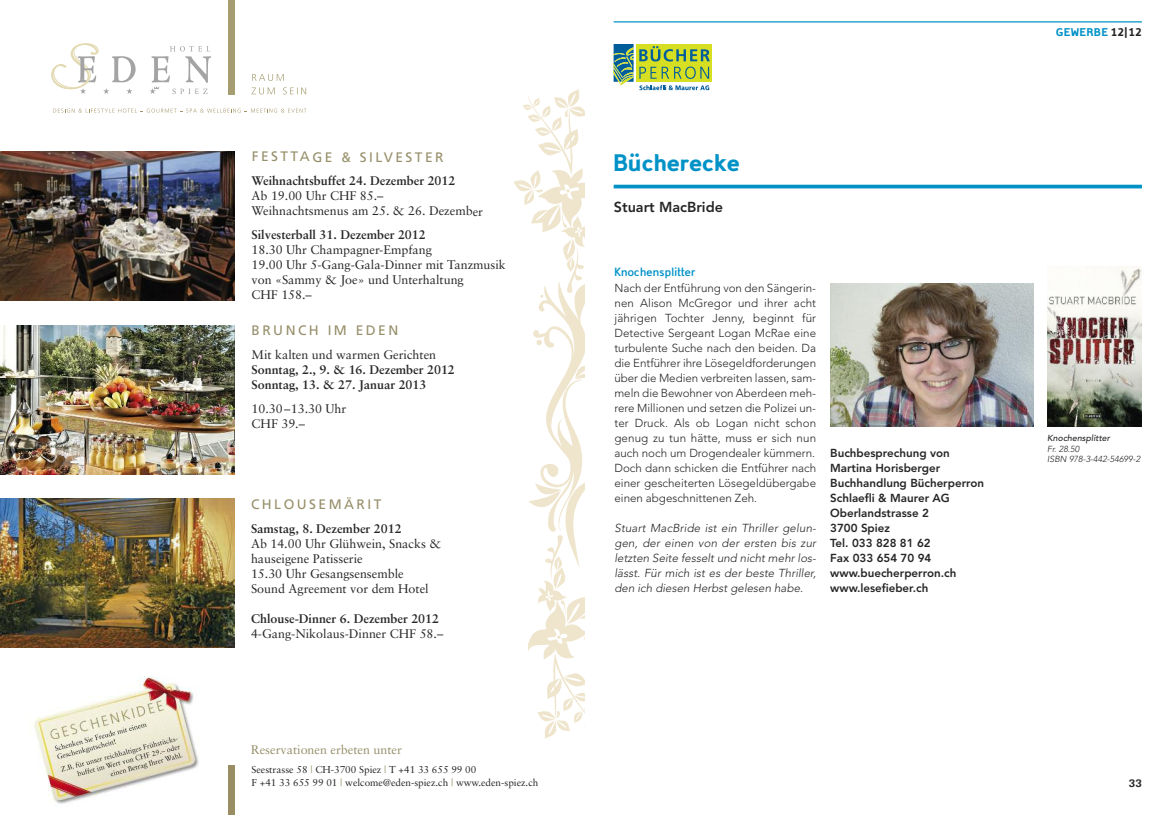
<style>
.page{position:relative;width:1170px;height:815px;background:#fff}
.page>*{position:absolute;margin:0;border:0;box-sizing:border-box;transform-origin:0 0}
.t1{font:900 25px "Domestos 98";letter-spacing:.025em;color:#0092c7}
.t2{font:800 14.38px "Avenir";color:#272627}
.t3{font:13.75px "Frutiger";letter-spacing:.18em;color:#968f6a}
.t4{font:12.5px/15px "Sabon";color:#272627}
.t5{font:700 12.5px/15px "Sabon";color:#272627}
.t6{font:12.5px "Sabon";color:#968f6a}
.t7{font:700 12.5px "Domestos 98";letter-spacing:.025em;color:#0092c7}
.t8{font:12.5px "Sabon LT Std";color:#231f20}
.t9{font:900 11.75px "Domestos 98";letter-spacing:.075em;color:#0092c7}
.t10{font:300 11.5px/15px "Avenir";color:#272627;text-align:justify}
.t11{font:800 11.5px/15px "Avenir";color:#272627}
.t12{font:italic 300 11.5px/15px "Avenir";letter-spacing:.005em;color:#272627;text-align:justify}
.t13{font:700 11.5px "Serifa";color:#272627}
.t14{font:10px/13.8px "Sabon";color:#272627}
.t15{font:italic 300 8.75px/10.6px "Avenir";letter-spacing:.005em;color:#272627}
.t16{font:italic 500 8.75px "Avenir";letter-spacing:.005em;color:#272627}
.s1{color:#968f6a}
.s2{color:#272627}
</style>
<div class="page">
<svg style="left:251px;top:87px;width:55px;height:7px"></svg>
<svg style="left:252px;top:74px;width:32px;height:7px"></svg>
<div style="left:227px;top:0;width:7px;height:94px;background:#a69e71"></div>
<svg style="left:51px;top:43px;width:160px;height:51px"></svg>
<svg style="left:53px;top:109px;width:253px;height:4px"></svg>
<img style="left:0;top:325px;width:234px;height:149px">
<div style="left:228px;top:765px;width:7px;height:50px;background:#998d64"></div>
<svg style="left:514px;top:89px;width:71px;height:649px"></svg>
<img style="left:0;top:152px;width:234px;height:148px">
<img style="left:0;top:499px;width:234px;height:149px">
<img style="left:34px;top:676px;width:165px;height:128px">
<hr style="left:613px;top:21px;width:528px;height:2px;background:#0092c7">
<hr style="left:613px;top:185px;width:528px;height:3px;background:#0092c7">
<div style="left:636px;top:44px;width:76px;height:38px;background:#d6df21"></div>
<svg style="left:613px;top:44px;width:20px;height:41px"></svg>
<svg style="left:639px;top:46px;width:70px;height:33px"></svg>
<svg style="left:639px;top:85px;width:70px;height:5px"></svg>
<img style="left:1047px;top:266px;width:94px;height:160px">
<img style="left:830px;top:283px;width:203px;height:143px">
<p class="t3" style="left:252px;top:151px;width:193px">FESTTAGE &amp; SILVESTER</p>
<p class="t5" style="left:251px;top:174px;width:205px">Weihnachtsbuffet 24. Dezember 2012</p>
<p class="t4" style="left:251px;top:189px;width:233px">Ab 19.00 Uhr CHF 85.–<br>Weihnachtsmenus am 25. &amp; 26. Dezember</p>
<p class="t5" style="left:251px;top:228px;width:176px">Silvesterball 31. Dezember 2012</p>
<p class="t4" style="left:251px;top:243px;width:256px">18.30 Uhr Champagner-Empfang<br>19.00 Uhr 5-Gang-Gala-Dinner mit Tanzmusik von «Sammy &amp; Joe» und Unterhaltung<br>CHF 158.–</p>
<p class="t3" style="left:251px;top:325px;width:148px">BRUNCH IM EDEN</p>
<p class="t4" style="left:251px;top:348px;width:186px">Mit kalten und warmen Gerichten</p>
<p class="t5" style="left:251px;top:363px;width:205px">Sonntag, 2., 9. &amp; 16. Dezember 2012<br>Sonntag, 13. &amp; 27. Januar 2013</p>
<p class="t4" style="left:251px;top:402px;width:96px">10.30–13.30 Uhr<br>CHF 39.–</p>
<p class="t8" style="left:255px;top:410px;width:10px">C</p>
<p class="t3" style="left:251px;top:499px;width:132px">CHLOUSEMÄRIT</p>
<p class="t5" style="left:251px;top:522px;width:152px">Samstag, 8. Dezember 2012</p>
<p class="t4" style="left:251px;top:537px;width:192px">Ab 14.00 Uhr Glühwein, Snacks &amp; hauseigene Patisserie<br>15.30 Uhr Gesangsensemble<br>Sound Agreement vor dem Hotel</p>
<p class="t5" style="left:251px;top:612px;width:189px">Chlouse-Dinner 6. Dezember 2012</p>
<p class="t4" style="left:251px;top:627px;width:194px">4-Gang-Nikolaus-Dinner CHF 58.–</p>
<p class="t8" style="left:255px;top:576px;width:12px">m</p>
<p class="t6" style="left:251px;top:745px;width:153px">Reservationen erbeten unter</p>
<p class="t14" style="left:251px;top:763px;width:288px">Seestrasse 58 <span class="s1">|</span> CH-3700 Spiez <span class="s1">|</span> T +41 33 655 99 00<br>F +41 33 655 99 01 <span class="s1">|</span> welcome@eden-spiez.ch <span class="s1">|</span> www.eden-spiez.ch</p>
<h1 class="t1" style="left:614px;top:155px;width:127px">Bücherecke</h1>
<p class="t2" style="left:613px;top:201px;width:111px">Stuart MacBride</p>
<p class="t7" style="left:614px;top:268px;width:82px">Knochensplitter</p>
<p class="t10" style="left:614px;top:281px;width:203px">Nach der Entführung von den Sängerin&shy;nen Alison McGregor und ihrer acht jährigen Tochter Jenny, beginnt für Detective Sergeant Logan McRae eine turbulente Suche nach den beiden. Da die Entführer ihre Lösegeldforderungen über die Medien verbreiten lassen, sam&shy;meln die Bewohner von Aberdeen meh&shy;rere Millionen und setzen die Polizei un&shy;ter Druck. Als ob Logan nicht schon genug zu tun hätte, muss er sich nun auch noch um Drogendealer kümmern.<br>Doch dann schicken die Entführer nach einer gescheiterten Lösegeldübergabe einen abgeschnittenen Zeh.</p>
<p class="t12" style="left:614px;top:521px;width:203px">Stuart MacBride ist ein Thriller gelun&shy;gen, der einen von der ersten bis zur letzten Seite fesselt und nicht mehr los&shy;lässt. Für mich ist es der beste Thriller, den ich diesen Herbst gelesen habe.</p>
<p class="t11" style="left:830px;top:446px;width:155px">Buchbesprechung von<br>Martina Horisberger<br>Buchhandlung Bücherperron<br>Schlaefli &amp; Maurer AG<br>Oberlandstrasse 2<br>3700 Spiez<br>Tel. 033 828 81 62<br>Fax 033 654 70 94 www.buecherperron.ch www.lesefieber.ch</p>
<p class="t9" style="left:1055px;top:28px;width:87px">GEWERBE <span class="s2">12|12</span></p>
<p class="t16" style="left:1047px;top:435px;width:64px">Knochensplitter</p>
<p class="t15" style="left:1047px;top:444px;width:95px">Fr. 28.50<br>ISBN 978-3-442-54699-2</p>
<p class="t13" style="left:1128px;top:779px;width:15px">33</p>
</div>
